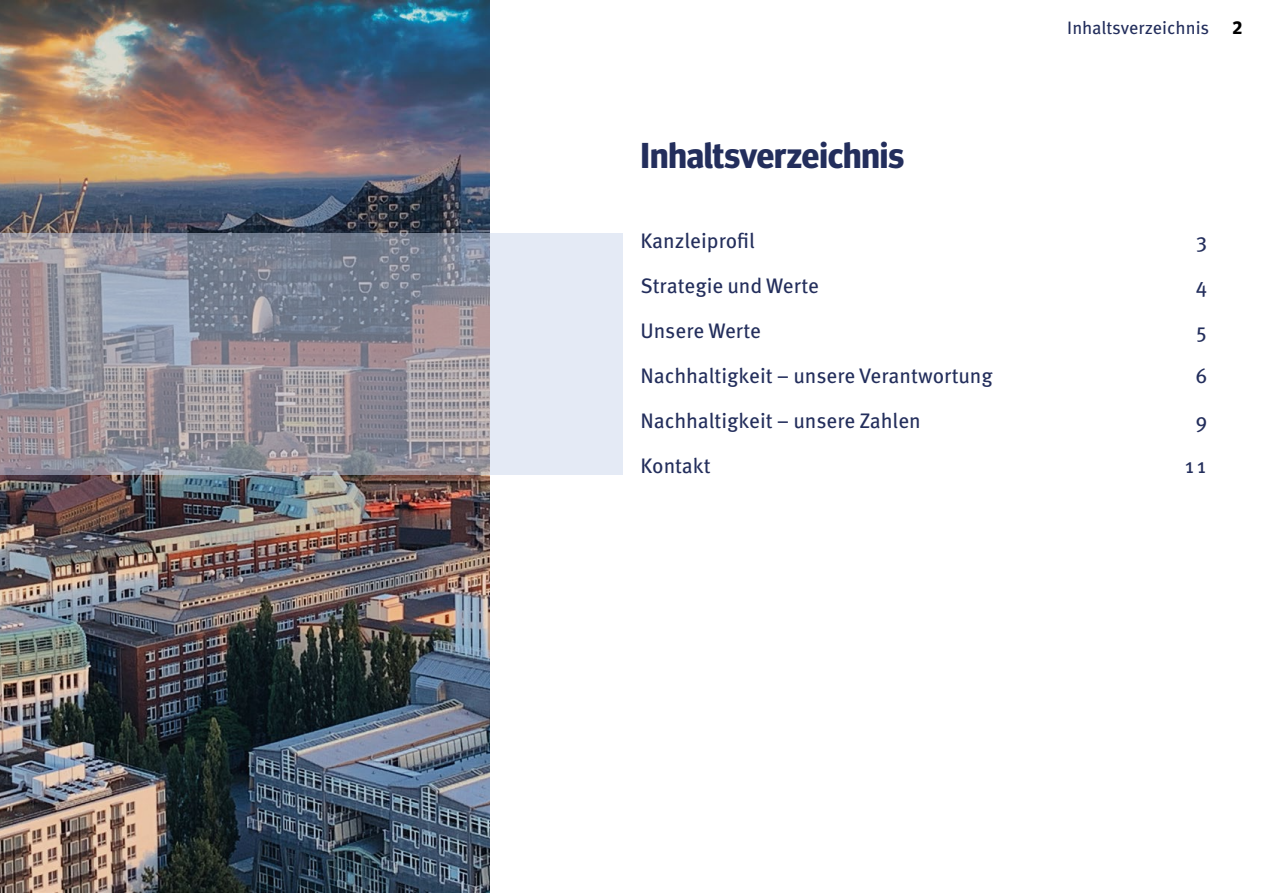
<style>
.page{position:relative;width:1263px;height:893px;background:#fff}
.page>*{position:absolute;margin:0;border:0;box-sizing:border-box;transform-origin:0 0}
.t1{font:700 36px "Meta Headline Pro";color:#232e5c}
.t2{font:21px "Meta Pro";color:#232e5c}
.t3{font:18px "Meta Pro";letter-spacing:-.005em;color:#232e5c}
.t4{font:700 18px "Meta Headline Pro";color:#000}
</style>
<div class="page">
<img style="left:0;top:0;width:489px;height:892px">
<svg style="left:0;top:233px;width:622px;height:242px;background:#a3a3ad"></svg>
<h1 class="t1" style="left:640px;top:127px;width:265px">Inhaltsverzeichnis</h1>
<p class="t3" style="left:1067px;top:14px;width:143px">Inhaltsverzeichnis</p>
<p class="t4" style="left:1233px;top:14px;width:11px">2</p>
<p class="t2" style="left:640px;top:224px;width:116px">Kanzleiprofil</p>
<p class="t2" style="left:1195px;top:224px;width:13px">3</p>
<p class="t2" style="left:640px;top:269px;width:180px">Strategie und Werte</p>
<p class="t2" style="left:1195px;top:269px;width:13px">4</p>
<p class="t2" style="left:640px;top:314px;width:122px">Unsere Werte</p>
<p class="t2" style="left:1195px;top:314px;width:13px">5</p>
<p class="t2" style="left:640px;top:359px;width:354px">Nachhaltigkeit – unsere Verantwortung</p>
<p class="t2" style="left:1195px;top:359px;width:13px">6</p>
<p class="t2" style="left:640px;top:404px;width:282px">Nachhaltigkeit – unsere Zahlen</p>
<p class="t2" style="left:1195px;top:404px;width:13px">9</p>
<p class="t2" style="left:640px;top:449px;width:72px">Kontakt</p>
<p class="t2" style="left:1183px;top:449px;width:25px">11</p>
</div>
